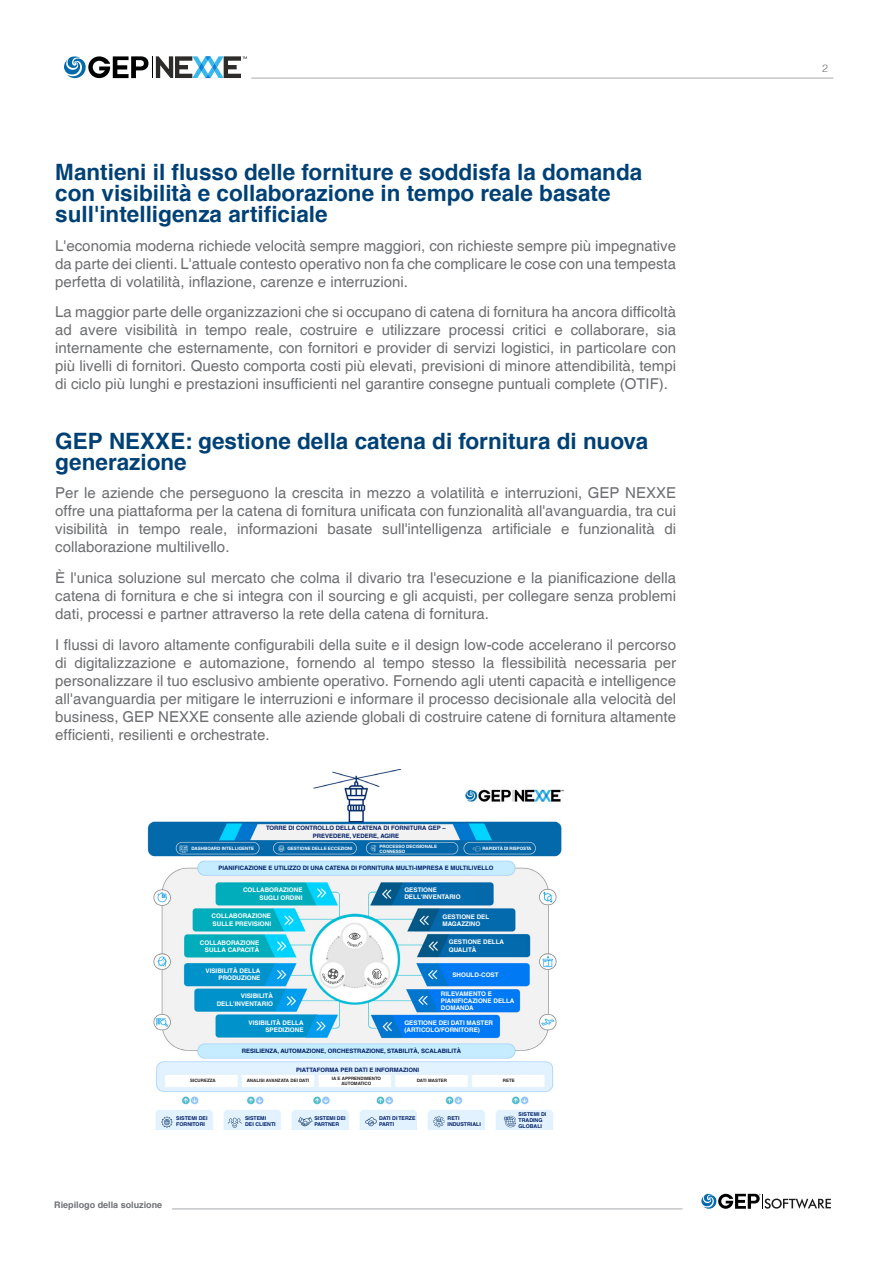
<style>
.page{position:relative;width:893px;height:1263px;background:#fff}
.page>*{position:absolute;margin:0;border:0;box-sizing:border-box;transform-origin:0 0}
.标1{font:700 22.5px/21px "Helvetica";color:#004175}
.正文2{font:15px/18px "Helvetica";color:#6d6e71;text-align:justify}
.t1{font:300 10.5px "Helvetica";color:#6d6e71}
.t2{font:700 9px "Helvetica";color:#6e7076}
.t3{font:700 6.3px/7.5px "Helvetica";color:#fff}
.t4{font:700 6px/7.2px "Helvetica";color:#001e66;text-align:center}
.t5{font:700 5.25px/6px "Helvetica";color:#001e66}
.t6{font:700 4.5px/5.4px "Helvetica";color:#231f20;text-align:center}
.t7{font:700 4.5px/5.4px "Helvetica";color:#fff}
.t8{font:700 4.5px "Helvetica";letter-spacing:-.02em;color:#fff}
</style>
<div class="page">
<hr style="left:252px;top:78px;width:581px;height:1px;background:#a7a9ac">
<hr style="left:172px;top:1209px;width:510px;height:1px;background:#a7a9ac">
<svg style="left:64px;top:56px;width:183px;height:22px"></svg>
<svg style="left:701px;top:1194px;width:130px;height:15px"></svg>
<img style="left:147px;top:769px;width:417px;height:360px">
<div style="left:260px;top:828px;width:186px;height:9px;background:#f2f2f2"></div>
<div style="left:192px;top:845px;width:64px;height:6px;background:#0567a9"></div>
<div style="left:288px;top:845px;width:65px;height:6px;background:#0567a9"></div>
<div style="left:380px;top:845px;width:75px;height:6px;background:#0567a9"></div>
<div style="left:483px;top:845px;width:48px;height:6px;background:#0567a9"></div>
<div style="left:240px;top:863px;width:230px;height:10px;background:#c6ecff"></div>
<div style="left:239px;top:885px;width:66px;height:17px;background:#01adbb"></div>
<div style="left:206px;top:912px;width:67px;height:17px;background:#01adbb"></div>
<div style="left:196px;top:937px;width:67px;height:17px;background:#01adbb"></div>
<div style="left:197px;top:965px;width:67px;height:17px;background:#0092cb"></div>
<div style="left:202px;top:992px;width:71px;height:17px;background:#0093cb"></div>
<div style="left:233px;top:1018px;width:70px;height:17px;background:#0092cb"></div>
<div style="left:237px;top:1045px;width:238px;height:9px;background:#c6ecff"></div>
<div style="left:301px;top:1063px;width:130px;height:9px;background:#e2f2ff"></div>
<div style="left:189px;top:1077px;width:25px;height:7px;background:#fff"></div>
<div style="left:251px;top:1077px;width:61px;height:7px;background:#fff"></div>
<div style="left:324px;top:1077px;width:66px;height:7px;background:#fff"></div>
<div style="left:404px;top:1077px;width:55px;height:7px;background:#fff"></div>
<div style="left:478px;top:1077px;width:55px;height:7px;background:#fff"></div>
<div style="left:516px;top:1112px;width:32px;height:17px;background:#e2f2ff"></div>
<div style="left:449px;top:1112px;width:32px;height:17px;background:#e2f2ff"></div>
<div style="left:380px;top:1112px;width:32px;height:17px;background:#e2f2ff"></div>
<div style="left:314px;top:1112px;width:32px;height:17px;background:#e2f2ff"></div>
<div style="left:246px;top:1112px;width:32px;height:17px;background:#e2f2ff"></div>
<div style="left:176px;top:1112px;width:32px;height:17px;background:#e2f2ff"></div>
<div style="left:403px;top:1018px;width:95px;height:18px;background:#0079f4"></div>
<div style="left:439px;top:992px;width:79px;height:18px;background:#0079f4"></div>
<div style="left:450px;top:966px;width:78px;height:18px;background:#0079f4"></div>
<div style="left:448px;top:938px;width:78px;height:18px;background:#036aad"></div>
<div style="left:441px;top:911px;width:73px;height:18px;background:#036aad"></div>
<div style="left:401px;top:885px;width:73px;height:18px;background:#036aad"></div>
<p class="标1" style="left:55px;top:161px;width:588px">Mantieni il flusso delle forniture e soddisfa la domanda con visibilità e collaborazione in tempo reale basate sull'intelligenza artificiale</p>
<p class="正文2" style="left:55px;top:237px;width:622px">L'economia moderna richiede velocità sempre maggiori, con richieste sempre più impegnative da parte dei clienti. L'attuale contesto operativo non fa che complicare le cose con una tempesta perfetta di volatilità, inflazione, carenze e interruzioni.</p>
<p class="正文2" style="left:55px;top:304px;width:622px">La maggior parte delle organizzazioni che si occupano di catena di fornitura ha ancora difficoltà ad avere visibilità in tempo reale, costruire e utilizzare processi critici e collaborare, sia internamente che esternamente, con fornitori e provider di servizi logistici, in particolare con più livelli di fornitori. Questo comporta costi più elevati, previsioni di minore attendibilità, tempi di ciclo più lunghi e prestazioni insufficienti nel garantire consegne puntuali complete (OTIF).</p>
<p class="标1" style="left:55px;top:430px;width:594px">GEP NEXXE: gestione della catena di fornitura di nuova generazione</p>
<p class="正文2" style="left:55px;top:484px;width:622px">Per le aziende che perseguono la crescita in mezzo a volatilità e interruzioni, GEP NEXXE offre una piattaforma per la catena di fornitura unificata con funzionalità all'avanguardia, tra cui visibilità in tempo reale, informazioni basate sull'intelligenza artificiale e funzionalità di collaborazione multilivello.</p>
<p class="正文2" style="left:55px;top:569px;width:622px">È l'unica soluzione sul mercato che colma il divario tra l'esecuzione e la pianificazione della catena di fornitura e che si integra con il sourcing e gli acquisti, per collegare senza problemi dati, processi e partner attraverso la rete della catena di fornitura.</p>
<p class="正文2" style="left:55px;top:636px;width:622px">I flussi di lavoro altamente configurabili della suite e il design low-code accelerano il percorso di digitalizzazione e automazione, fornendo al tempo stesso la flessibilità necessaria per personalizzare il tuo esclusivo ambiente operativo. Fornendo agli utenti capacità e intelligence all'avanguardia per mitigare le interruzioni e informare il processo decisionale alla velocità del business, GEP NEXXE consente alle aziende globali di costruire catene di fornitura altamente efficienti, resilienti e orchestrate.</p>
<p class="t4" style="left:266px;top:824px;width:181px">TORRE DI CONTROLLO DELLA CATENA DI FORNITURA GEP –<br>PREVEDERE, VEDERE, AGIRE</p>
<p class="t4" style="left:218px;top:864px;width:277px">PIANIFICAZIONE E UTILIZZO DI UNA CATENA DI FORNITURA MULTI-IMPRESA E MULTILIVELLO</p>
<p class="t7" style="left:287px;top:845px;width:67px">GESTIONE DELLE ECCEZIONI</p>
<p class="t7" style="left:380px;top:843px;width:59px">PROCESSO DECISIONALE<br>CONNESSO</p>
<p class="t8" style="left:482px;top:845px;width:51px">RAPIDITÀ DI RISPOSTA</p>
<p class="t7" style="left:192px;top:845px;width:64px">DASHBOARD INTELLIGENTE</p>
<p class="t3" style="left:243px;top:886px;width:61px;text-align:right">COLLABORAZIONE<br>SUGLI ORDINI</p>
<p class="t3" style="left:404px;top:886px;width:58px">GESTIONE<br>DELL'INVENTARIO</p>
<p class="t3" style="left:442px;top:912px;width:48px">GESTIONE DEL<br>MAGAZZINO</p>
<p class="t3" style="left:449px;top:938px;width:57px">GESTIONE DELLA<br>QUALITÀ</p>
<p class="t3" style="left:452px;top:970px;width:48px">SHOULD-COST</p>
<p class="t3" style="left:441px;top:990px;width:75px;line-height:6.8px">RILEVAMENTO E<br>PIANIFICAZIONE DELLA<br>DOMANDA</p>
<p class="t3" style="left:404px;top:1018px;width:90px">GESTIONE DEI DATI MASTER (ARTICOLO/FORNITORE)</p>
<p class="t3" style="left:212px;top:912px;width:61px">COLLABORAZIONE<br>SULLE PREVISIONI</p>
<p class="t3" style="left:200px;top:938px;width:61px;text-align:right">COLLABORAZIONE<br>SULLA CAPACITÀ</p>
<p class="t3" style="left:205px;top:967px;width:56px;text-align:right">VISIBILITÀ DELLA<br>PRODUZIONE</p>
<p class="t3" style="left:217px;top:992px;width:58px;text-align:right">VISIBILITÀ<br>DELL'INVENTARIO</p>
<p class="t3" style="left:249px;top:1019px;width:56px;text-align:right">VISIBILITÀ DELLA<br>SPEDIZIONE</p>
<p class="t4" style="left:242px;top:1047px;width:221px">RESILIENZA, AUTOMAZIONE, ORCHESTRAZIONE, STABILITÀ, SCALABILITÀ</p>
<p class="t4" style="left:296px;top:1066px;width:124px">PIATTAFORMA PER DATI E INFORMAZIONI</p>
<p class="t6" style="left:190px;top:1078px;width:27px">SICUREZZA</p>
<p class="t6" style="left:247px;top:1078px;width:64px">ANALISI AVANZATA DEI DATI</p>
<p class="t6" style="left:332px;top:1075px;width:51px">IA E APPRENDIMENTO<br>AUTOMATICO</p>
<p class="t6" style="left:417px;top:1078px;width:32px">DATI MASTER</p>
<p class="t6" style="left:503px;top:1078px;width:14px">RETE</p>
<p class="t5" style="left:176px;top:1115px;width:33px">SISTEMI DEI<br>FORNITORI</p>
<p class="t5" style="left:245px;top:1115px;width:32px">SISTEMI<br>DEI CLIENTI</p>
<p class="t5" style="left:314px;top:1115px;width:33px">SISTEMI DEI<br>PARTNER</p>
<p class="t5" style="left:379px;top:1115px;width:38px">DATI DI TERZE<br>PARTI</p>
<p class="t5" style="left:448px;top:1115px;width:35px">RETI<br>INDUSTRIALI</p>
<p class="t5" style="left:519px;top:1111px;width:29px">SISTEMI DI<br>TRADING<br>GLOBALI</p>
<p class="t2" style="left:54px;top:1199px;width:110px">Riepilogo della soluzione</p>
<p class="t1" style="left:822px;top:64px;width:7px">2</p>
</div>
